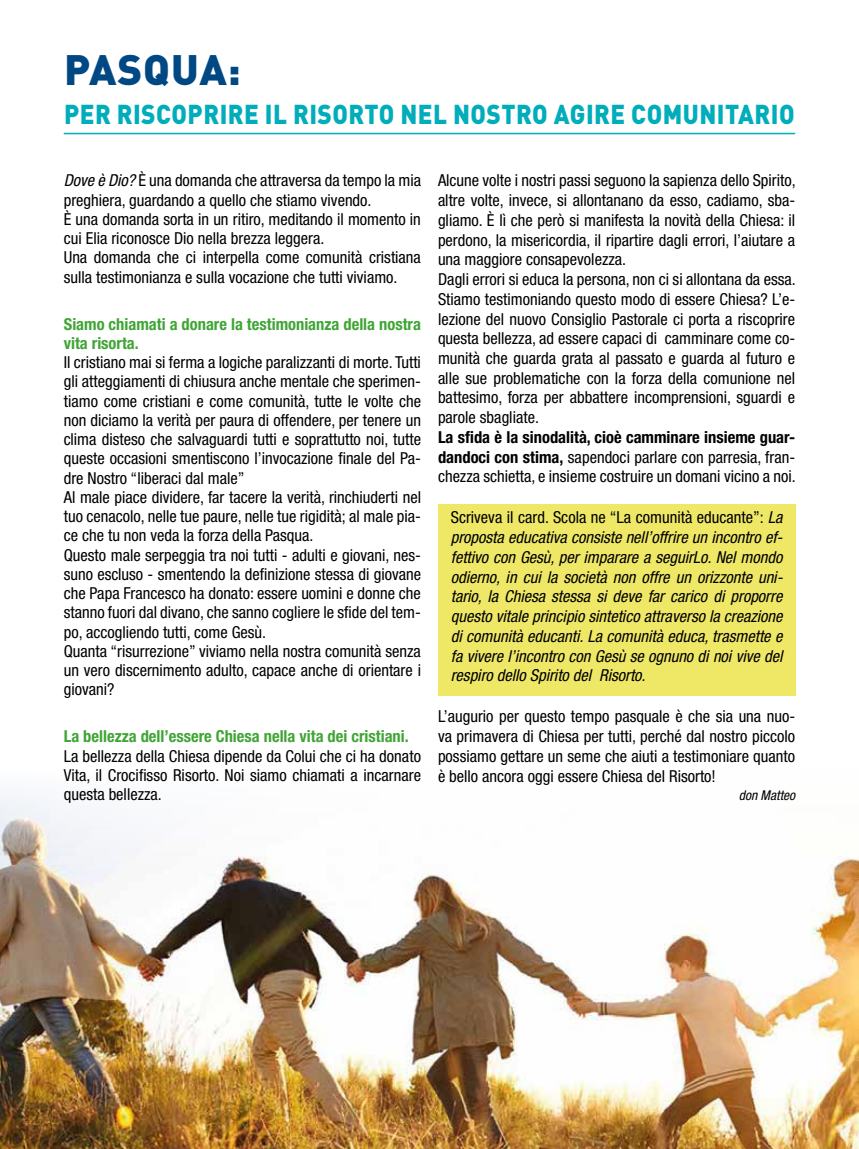
<style>
.page{position:relative;width:859px;height:1149px;background:#fff}
.page>*{position:absolute;margin:0;border:0;box-sizing:border-box;transform-origin:0 0}
.t1{font:900 42px "DIN Pro";letter-spacing:.02em;color:#004884}
.t2{font:900 27px "DIN Pro";letter-spacing:.02em;color:#00adba;scale:.9 1}
.t3{font:condensed 16.5px/19.2px "Helvetica Neue LT Std";color:#000}
.t4{font:italic condensed 16.5px/19.6px "Helvetica Neue LT Std";color:#000;text-align:justify}
.t5{font:700 condensed 16.5px/19.2px "Helvetica Neue LT Std";color:#3fa535}
.t6{font:italic condensed 13.5px "Helvetica Neue LT Std";color:#000}
.s1{font-style:italic}
.s2{font-weight:700}
.s3{font-style:normal}
</style>
<div class="page">
<div style="left:438px;top:503px;width:357px;height:192px;background:#efe867"></div>
<hr style="left:64px;top:133px;width:731px;height:1px;background:#00adba">
<img style="left:0;top:793px;width:859px;height:355px">
<h1 class="t1" style="left:64px;top:34px;width:178px">PASQUA:</h1>
<h2 class="t2" style="left:64px;top:91px;width:813px">PER RISCOPRIRE IL RISORTO NEL NOSTRO AGIRE COMUNITARIO</h2>
<p class="t3" style="left:64px;top:171px;width:359px"><span class="s1">Dove è Dio?</span> È una domanda che attraversa da tempo la mia preghiera, guardando a quello che stiamo vivendo.<br>È una domanda sorta in un ritiro, meditando il momento in cui Elia riconosce Dio nella brezza leggera.<br>Una domanda che ci interpella come comunità cristiana sulla testimonianza e sulla vocazione che tutti viviamo.</p>
<p class="t5" style="left:64px;top:314px;width:359px">Siamo chiamati a donare la testimonianza della nostra vita risorta.</p>
<p class="t3" style="left:64px;top:352px;width:359px">Il cristiano mai si ferma a logiche paralizzanti di morte. Tutti gli atteggiamenti di chiusura anche mentale che sperimen&shy;tiamo come cristiani e come comunità, tutte le volte che non diciamo la verità per paura di offendere, per tenere un clima disteso che salvaguardi tutti e soprattutto noi, tutte queste occasioni smentiscono l’invocazione finale del Pa&shy;dre Nostro “liberaci dal male”<br>Al male piace dividere, far tacere la verità, rinchiuderti nel tuo cenacolo, nelle tue paure, nelle tue rigidità; al male pia&shy;ce che tu non veda la forza della Pasqua.<br>Questo male serpeggia tra noi tutti - adulti e giovani, nes&shy;suno escluso - smentendo la definizione stessa di giovane che Papa Francesco ha donato: essere uomini e donne che stanno fuori dal divano, che sanno cogliere le sfide del tem&shy;po, accogliendo tutti, come Gesù.<br>Quanta “risurrezione” viviamo nella nostra comunità senza un vero discernimento adulto, capace anche di orientare i giovani?</p>
<p class="t5" style="left:64px;top:726px;width:346px">La bellezza dell’essere Chiesa nella vita dei cristiani.</p>
<p class="t3" style="left:64px;top:745px;width:359px;text-align:justify">La bellezza della Chiesa dipende da Colui che ci ha donato Vita, il Crocifisso Risorto. Noi siamo chiamati a incarnare questa bellezza.</p>
<p class="t3" style="left:438px;top:170px;width:359px;line-height:19.6px">Alcune volte i nostri passi seguono la sapienza dello Spirito, altre volte, invece, si allontanano da esso, cadiamo, sba&shy;gliamo. È lì che però si manifesta la novità della Chiesa: il perdono, la misericordia, il ripartire dagli errori, l’aiutare a una maggiore consapevolezza.<br>Dagli errori si educa la persona, non ci si allontana da essa.<br>Stiamo testimoniando questo modo di essere Chiesa? L’e&shy;lezione del nuovo Consiglio Pastorale ci porta a riscoprire questa bellezza, ad essere capaci di camminare come co&shy;munità che guarda grata al passato e guarda al futuro e alle sue problematiche con la forza della comunione nel battesimo, forza per abbattere incomprensioni, sguardi e parole sbagliate.</p>
<p class="t3" style="left:438px;top:427px;width:359px;line-height:19.6px;text-align:justify"><span class="s2">La sfida è la sinodalità, cioè camminare insieme guar&shy;dandoci con stima,</span> sapendoci parlare con parresia, fran&shy;chezza schietta, e insieme costruire un domani vicino a noi.</p>
<p class="t4" style="left:451px;top:508px;width:333px"><span class="s3">Scriveva il card. Scola ne “La comunità educante”:</span> La proposta educativa consiste nell’offrire un incontro ef&shy;fettivo con Gesù, per imparare a seguirLo. Nel mondo odierno, in cui la società non offre un orizzonte uni&shy;tario, la Chiesa stessa si deve far carico di proporre questo vitale principio sintetico attraverso la creazione di comunità educanti. La comunità educa, trasmette e fa vivere l’incontro con Gesù se ognuno di noi vive del respiro dello Spirito del Risorto.</p>
<p class="t3" style="left:438px;top:706px;width:359px;line-height:19.6px;text-align:justify">L’augurio per questo tempo pasquale è che sia una nuo&shy;va primavera di Chiesa per tutti, perché dal nostro piccolo possiamo gettare un seme che aiuti a testimoniare quanto è bello ancora oggi essere Chiesa del Risorto!</p>
<p class="t6" style="left:739px;top:787px;width:58px">don Matteo</p>
</div>
